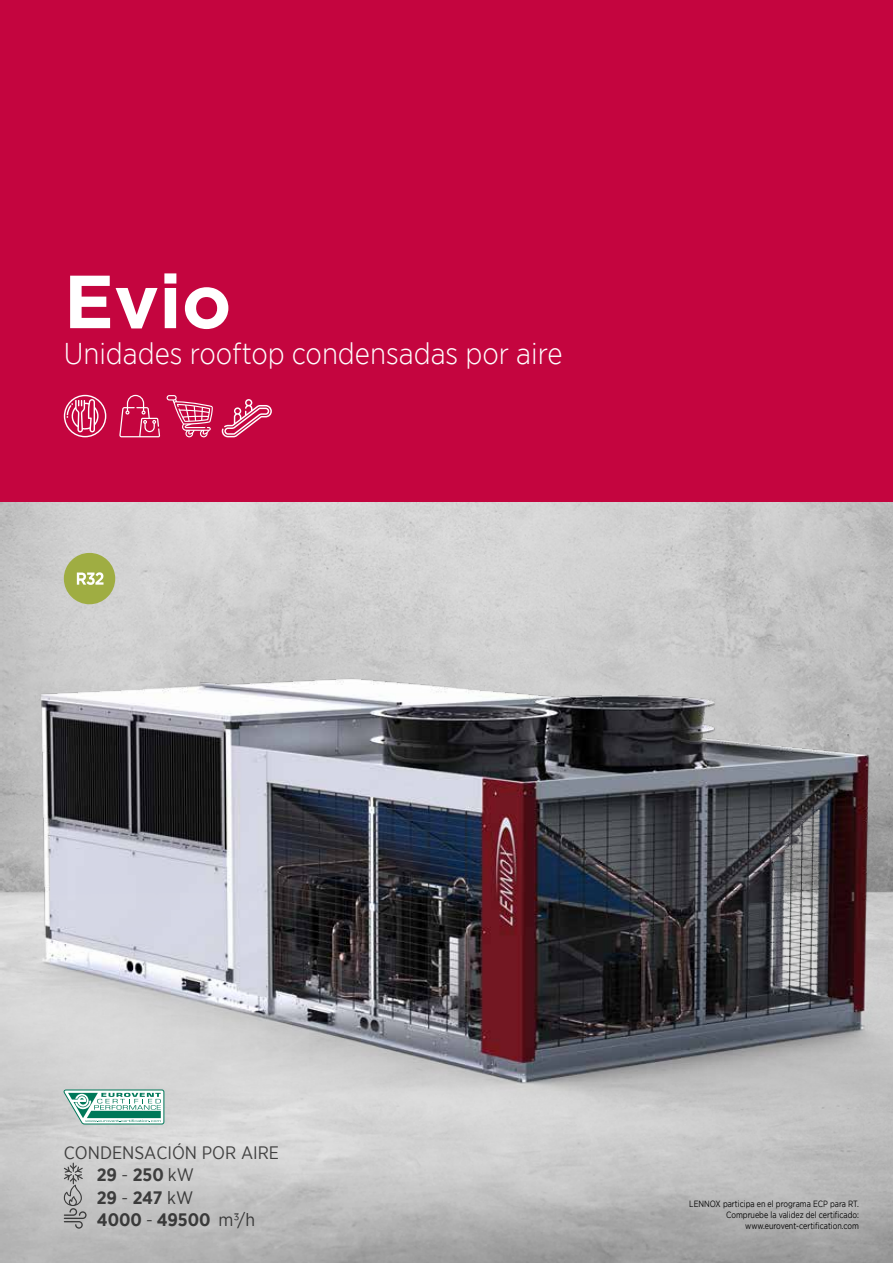
<style>
.page{position:relative;width:893px;height:1263px;background:#fff}
.page>*{position:absolute;margin:0;border:0;box-sizing:border-box;transform-origin:0 0}
.t1{font:700 75px "Gotham";color:#fff}
.t2{font:300 30px "Gotham Narrow";color:#fff}
.t3{font:18px/22.2px "Gotham Narrow";color:#000}
.t4{font:9px/10.8px "Gotham";color:#000;text-align:right;scale:.8 1}
.s1{font-weight:700}
</style>
<div class="page">
<img style="left:0;top:502px;width:893px;height:107px">
<div style="left:0;top:0;width:893px;height:502px;background:#c4053f"></div>
<svg style="left:64px;top:395px;width:42px;height:42px"></svg>
<svg style="left:119px;top:395px;width:41px;height:42px"></svg>
<svg style="left:167px;top:395px;width:46px;height:42px"></svg>
<svg style="left:222px;top:399px;width:50px;height:38px"></svg>
<img style="left:0;top:609px;width:893px;height:654px">
<div style="left:64px;top:553px;width:51px;height:51px;background:#9fad42;border-radius:50%"></div>
<svg style="left:77px;top:572px;width:27px;height:13px"></svg>
<svg style="left:64px;top:1089px;width:100px;height:35px"></svg>
<svg style="left:63px;top:1163px;width:24px;height:66px;background:#a8a8a8"></svg>
<h1 class="t1" style="left:64px;top:258px;width:169px">Evio</h1>
<h2 class="t2" style="left:64px;top:335px;width:500px">Unidades rooftop condensadas por aire</h2>
<h3 class="t3" style="left:97px;top:1141px;width:184px;text-indent:-33px">CONDENSACIÓN POR AIRE<br><span class="s1">29</span> - <span class="s1">250</span> kW<br><span class="s1">29</span> - <span class="s1">247</span> kW<br><span class="s1">4000</span> - <span class="s1">49500</span> m3/h</h3>
<p class="t4" style="left:689px;top:1199px;width:214px">LENNOX participa en el programa ECP para RT.<br>Compruebe la validez del certificado: www.eurovent-certification.com</p>
</div>
